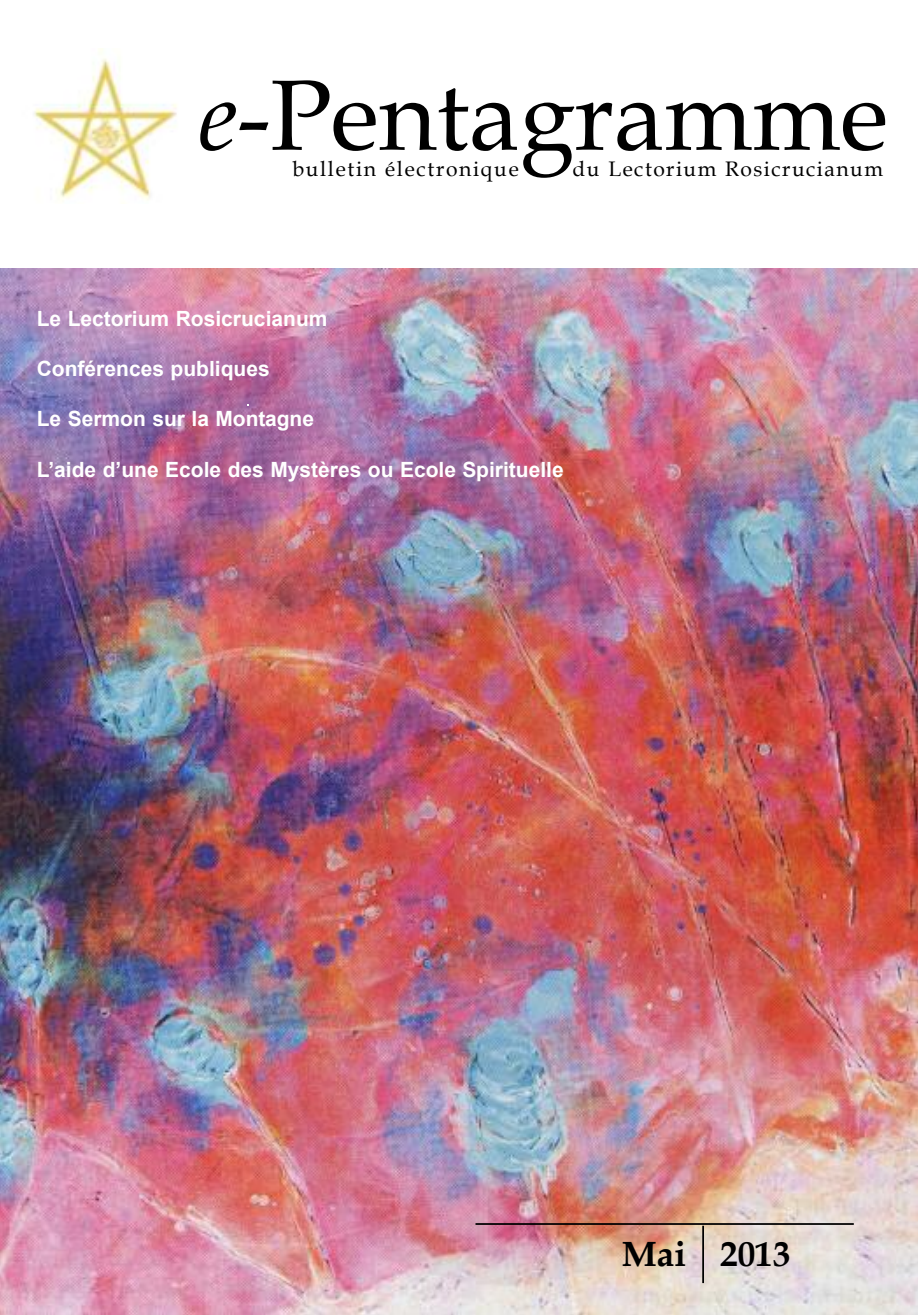
<style>
.page{position:relative;width:918px;height:1315px;background:#fff}
.page>*{position:absolute;margin:0;border:0;box-sizing:border-box;transform-origin:0 0}
.t1{font:99.75px "Book Antiqua";color:#000}
.t2{font:700 35px "Book Antiqua";color:#000}
.t3{font:700 21px "Arial";color:#fff}
.t4{font:21px "Book Antiqua";letter-spacing:.07em;color:#000}
.s1{font-style:italic}
</style>
<div class="page">
<img style="left:34px;top:48px;width:143px;height:152px">
<img style="left:0;top:269px;width:917px;height:1045px">
<hr style="left:702px;top:1225px;width:1px;height:57px;background:#000">
<hr style="left:475px;top:1222px;width:378px;height:2px;background:#000">
<h1 class="t1" style="left:198px;top:57px;width:691px"><span class="s1">e</span>-Pentagramme</h1>
<p class="t4" style="left:292px;top:156px;width:228px">bulletin électronique</p>
<p class="t4" style="left:572px;top:156px;width:312px">du Lectorium Rosicrucianum</p>
<p class="t3" style="left:37px;top:306px;width:292px">Le Lectorium Rosicrucianum</p>
<p class="t3" style="left:37px;top:357px;width:234px">Conférences publiques</p>
<p class="t3" style="left:37px;top:407px;width:279px">Le Sermon sur la Montagne</p>
<p class="t3" style="left:37px;top:457px;width:528px">L’aide d’une Ecole des Mystères ou Ecole Spirituelle</p>
<h2 class="t2" style="left:621px;top:1233px;width:170px">Mai 2013</h2>
</div>
